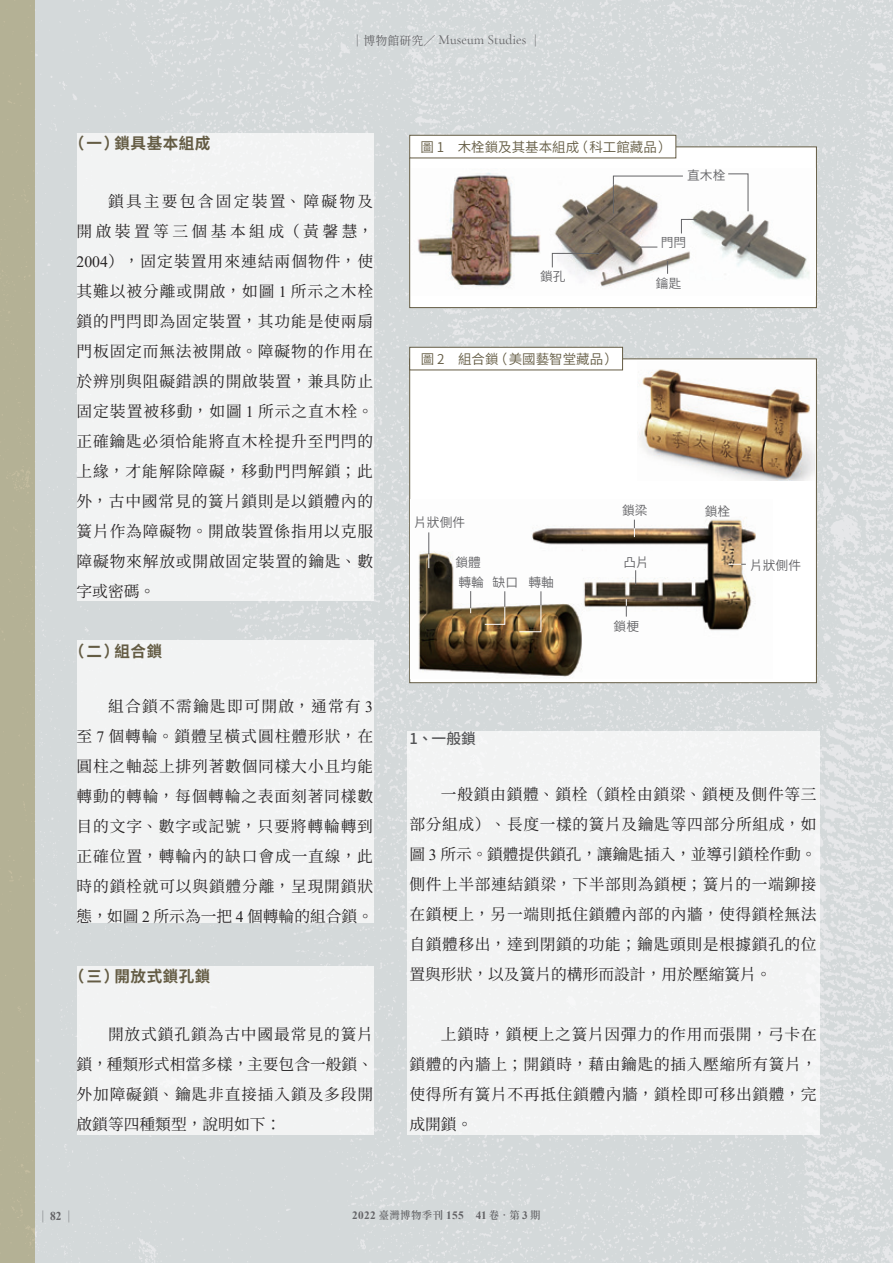
<style>
.page{position:relative;width:893px;height:1263px;background:#fff}
.page>*{position:absolute;margin:0;border:0;box-sizing:border-box;transform-origin:0 0}
.t1{font:15.75px/30px "Source Han Serif TC";letter-spacing:.04em;color:#262324;text-align:justify}
.t2{font:700 15.75px "Source Han Sans TC";letter-spacing:.03em;color:#645c44}
.t3{font:500 15px "Source Han Sans TC";color:#545557}
.t4{font:13.8px "Cormorant Garamond";color:#636366}
.t5{font:13.5px "Source Han Sans TC";color:#645c44}
.t6{font:12.75px "Source Han Sans TC";color:#636366}
.t7{font:12px "Source Han Serif TC";color:#636366;scale:.8 1}
.t8{font:700 11.25px "Times New Roman";letter-spacing:.03em;color:#636366}
.s1{font-family:"Gen Ryu Min TW";font-size:12px}
.s2{font-family:"Times New Roman"}
.s3{font-family:"Times New Roman";font-weight:700}
.s4{font-family:"Gen Ryu Min TW";font-weight:600;font-size:10.5px}
</style>
<div class="page">
<img style="left:0;top:0;width:893px;height:1263px">
<div style="left:77px;top:133px;width:296px;height:467px;background:#f2f3f3"></div>
<div style="left:77px;top:641px;width:296px;height:282px;background:#f2f3f3"></div>
<div style="left:77px;top:966px;width:296px;height:168px;background:#f2f3f3"></div>
<div style="left:407px;top:731px;width:413px;height:403px;background:#f2f3f3"></div>
<div style="left:409px;top:147px;width:408px;height:161px;background:#fff;border:1px solid #645c44"></div>
<div style="left:409px;top:359px;width:408px;height:324px;background:#fff;border:1px solid #645c44"></div>
<div style="left:410px;top:135px;width:266px;height:23px;background:#fff"></div>
<div style="left:409px;top:135px;width:267px;height:23px;border:1px solid #645c44"></div>
<div style="left:410px;top:347px;width:213px;height:23px;background:#fff"></div>
<div style="left:409px;top:347px;width:214px;height:23px;border:1px solid #645c44"></div>
<img style="left:417px;top:172px;width:393px;height:116px">
<img style="left:639px;top:369px;width:176px;height:111px">
<img style="left:418px;top:519px;width:338px;height:158px">
<svg style="left:635px;top:570px;width:1px;height:15px"></svg>
<svg style="left:484px;top:591px;width:22px;height:34px"></svg>
<svg style="left:519px;top:591px;width:23px;height:41px"></svg>
<svg style="left:470px;top:591px;width:1px;height:22px"></svg>
<svg style="left:428px;top:532px;width:1px;height:36px"></svg>
<svg style="left:626px;top:599px;width:1px;height:18px"></svg>
<svg style="left:634px;top:520px;width:1px;height:17px"></svg>
<svg style="left:728px;top:564px;width:18px;height:1px"></svg>
<svg style="left:727px;top:173px;width:22px;height:39px"></svg>
<svg style="left:681px;top:219px;width:16px;height:15px"></svg>
<svg style="left:552px;top:253px;width:48px;height:15px"></svg>
<svg style="left:638px;top:247px;width:19px;height:1px"></svg>
<svg style="left:667px;top:261px;width:1px;height:13px"></svg>
<svg style="left:613px;top:175px;width:71px;height:38px"></svg>
<p class="t4" style="left:352px;top:32px;width:191px"><span class="s1">｜博物館研究／</span> Museum Studies <span class="s1">｜</span></p>
<p class="t2" style="left:69px;top:134px;width:143px">（一）鎖具基本組成</p>
<p class="t1" style="left:77px;top:186px;width:298px;text-indent:32px">鎖具主要包含固定裝置、障礙物及開啟裝置等三個基本組成（黃馨慧，<span class="s2">2004</span>），固定裝置用來連結兩個物件，使其難以被分離或開啟，如圖 <span class="s2">1</span> 所示之木栓鎖的門閂即為固定裝置，其功能是使兩扇門板固定而無法被開啟。障礙物的作用在於辨別與阻礙錯誤的開啟裝置，兼具防止固定裝置被移動，如圖 <span class="s2">1</span> 所示之直木栓。正確鑰匙必須恰能將直木栓提升至門閂的上緣，才能解除障礙，移動門閂解鎖；此外，古中國常見的簧片鎖則是以鎖體內的簧片作為障礙物。開啟裝置係指用以克服障礙物來解放或開啟固定裝置的鑰匙、數字或密碼。</p>
<p class="t2" style="left:69px;top:642px;width:95px">（二）組合鎖</p>
<p class="t5" style="left:421px;top:139px;width:253px">圖 1　木栓鎖及其基本組成（科工館藏品）</p>
<p class="t6" style="left:687px;top:169px;width:40px">直木栓</p>
<p class="t6" style="left:540px;top:269px;width:27px">鎖孔</p>
<p class="t5" style="left:421px;top:351px;width:199px">圖 2　組合鎖（美國藝智堂藏品）</p>
<p class="t6" style="left:661px;top:235px;width:27px">門閂</p>
<p class="t6" style="left:656px;top:276px;width:27px">鑰匙</p>
<p class="t6" style="left:414px;top:515px;width:52px">片狀側件</p>
<p class="t6" style="left:455px;top:555px;width:27px">鎖體</p>
<p class="t6" style="left:458px;top:575px;width:97px">轉輪 缺口 轉軸</p>
<p class="t6" style="left:622px;top:503px;width:27px">鎖梁</p>
<p class="t6" style="left:623px;top:555px;width:27px">凸片</p>
<p class="t6" style="left:614px;top:619px;width:27px">鎖梗</p>
<p class="t6" style="left:705px;top:504px;width:27px">鎖栓</p>
<p class="t6" style="left:750px;top:558px;width:52px">片狀側件</p>
<p class="t1" style="left:77px;top:692px;width:298px;text-indent:32px">組合鎖不需鑰匙即可開啟，通常有 <span class="s2">3</span>至 <span class="s2">7</span> 個轉輪。鎖體呈橫式圓柱體形狀，在圓柱之軸蕊上排列著數個同樣大小且均能轉動的轉輪，每個轉輪之表面刻著同樣數目的文字、數字或記號，只要將轉輪轉到正確位置，轉輪內的缺口會成一直線，此時的鎖栓就可以與鎖體分離，呈現開鎖狀態，如圖 <span class="s2">2</span> 所示為一把 <span class="s2">4</span> 個轉輪的組合鎖。</p>
<p class="t2" style="left:69px;top:967px;width:143px">（三）開放式鎖孔鎖</p>
<p class="t1" style="left:77px;top:1019px;width:298px;text-indent:32px">開放式鎖孔鎖為古中國最常見的簧片鎖，種類形式相當多樣，主要包含一般鎖、外加障礙鎖、鑰匙非直接插入鎖及多段開啟鎖等四種類型，說明如下：</p>
<p class="t3" style="left:409px;top:730px;width:68px">1、一般鎖</p>
<p class="t1" style="left:409px;top:779px;width:409px;text-indent:32px">一般鎖由鎖體、鎖栓（鎖栓由鎖梁、鎖梗及側件等三部分組成）、長度一樣的簧片及鑰匙等四部分所組成，如圖 <span class="s2">3</span> 所示。鎖體提供鎖孔，讓鑰匙插入，並導引鎖栓作動。側件上半部連結鎖梁，下半部則為鎖梗；簧片的一端鉚接在鎖梗上，另一端則抵住鎖體內部的內牆，使得鎖栓無法自鎖體移出，達到閉鎖的功能；鑰匙頭則是根據鎖孔的位置與形狀，以及簧片的構形而設計，用於壓縮簧片。</p>
<p class="t1" style="left:409px;top:1019px;width:409px;text-indent:32px">上鎖時，鎖梗上之簧片因彈力的作用而張開，弓卡在鎖體的內牆上；開鎖時，藉由鑰匙的插入壓縮所有簧片，使得所有簧片不再抵住鎖體內牆，鎖栓即可移出鎖體，完成開鎖。</p>
<p class="t7" style="left:38px;top:1209px;width:46px">｜<span class="s3">82</span>｜</p>
<p class="t8" style="left:352px;top:1207px;width:190px">2022 <span class="s4">臺灣博物季刊</span> 155 41 <span class="s4">卷．第</span> 3 <span class="s4">期</span></p>
</div>
